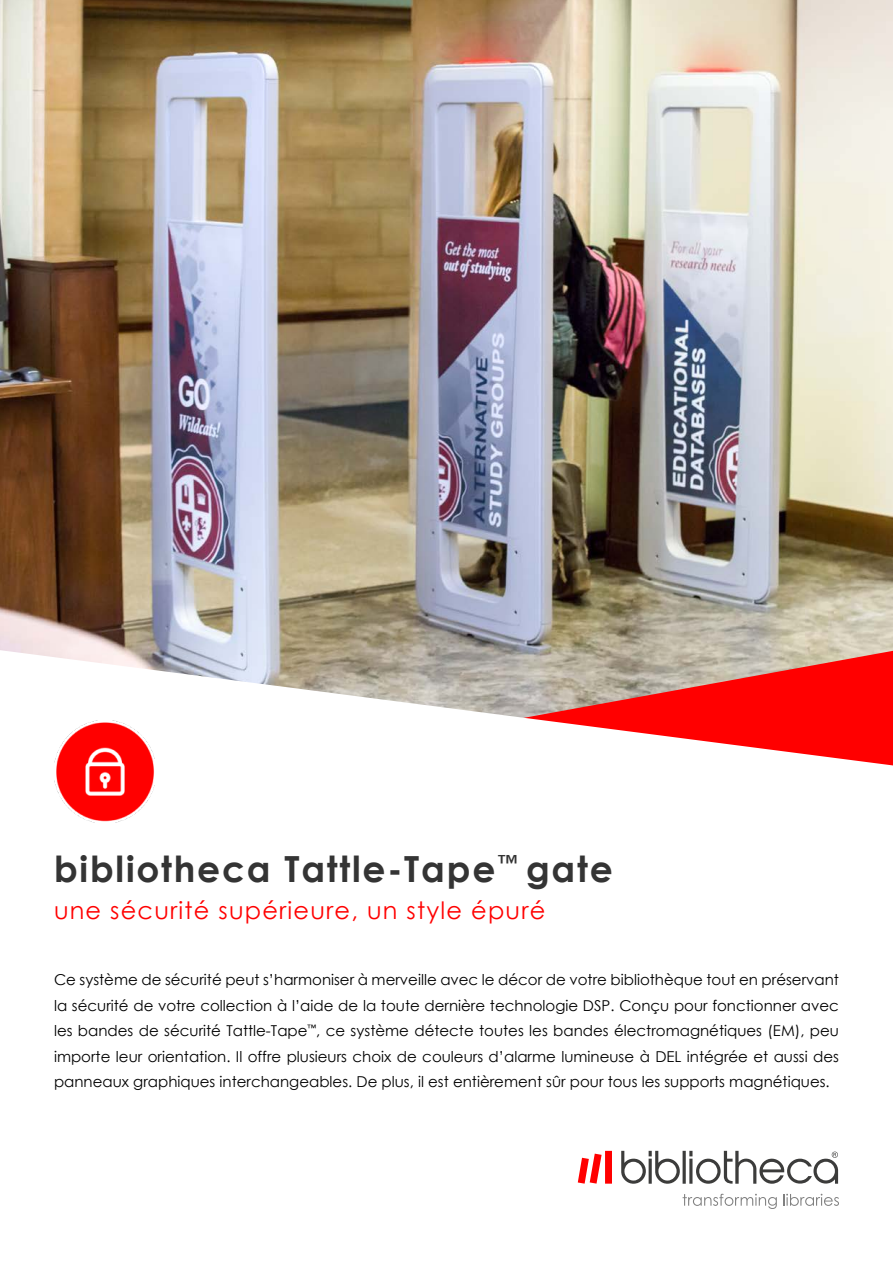
<style>
.page{position:relative;width:893px;height:1263px;background:#fff}
.page>*{position:absolute;margin:0;border:0;box-sizing:border-box;transform-origin:0 0}
.t1{font:700 36px "Century Gothic";letter-spacing:.05em;color:#343434}
.t2{font:24px "Century Gothic";letter-spacing:.05em;color:#f00}
.t3{font:15px/25.5px "Century Gothic";color:#000;text-align:justify}
</style>
<div class="page">
<img style="left:0;top:0;width:893px;height:650px">
<svg style="left:1px;top:650px;width:892px;height:548px"></svg>
<svg style="left:683px;top:1194px;width:94px;height:15px"></svg>
<svg style="left:783px;top:1194px;width:56px;height:12px"></svg>
<svg style="left:621px;top:1151px;width:59px;height:33px"></svg>
<hr style="left:683px;top:1151px;width:3px;height:33px;background:#3c3c3b">
<svg style="left:689px;top:1151px;width:149px;height:33px"></svg>
<svg style="left:578px;top:1151px;width:34px;height:33px"></svg>
<h1 class="t1" style="left:54px;top:841px;width:560px">bibliotheca Tattle-Tape<sup>™</sup> gate</h1>
<h2 class="t2" style="left:54px;top:893px;width:493px">une sécurité supérieure, un style épuré</h2>
<p class="t3" style="left:54px;top:967px;width:786px">Ce système de sécurité peut s’harmoniser à merveille avec le décor de votre bibliothèque tout en préservant la sécurité de votre collection à l’aide de la toute dernière technologie DSP. Conçu pour fonctionner avec les bandes de sécurité Tattle-Tape<sup>™</sup>, ce système détecte toutes les bandes électromagnétiques (EM), peu importe leur orientation. Il offre plusieurs choix de couleurs d’alarme lumineuse à DEL intégrée et aussi des panneaux graphiques interchangeables. De plus, il est entièrement sûr pour tous les supports magnétiques.</p>
</div>
